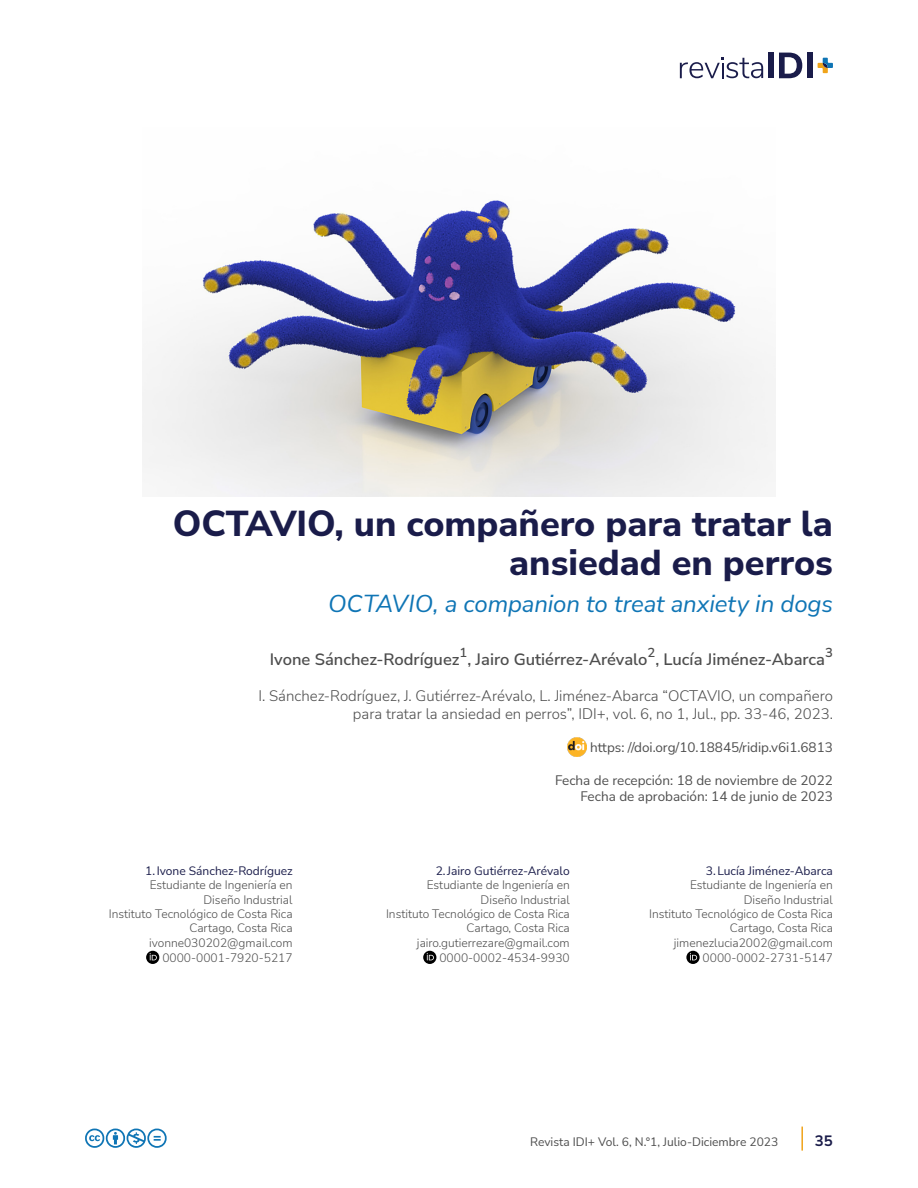
<style>
.page{position:relative;width:918px;height:1188px;background:#fff}
.page>*{position:absolute;margin:0;border:0;box-sizing:border-box;transform-origin:0 0}
.Titulo{font:800 36px/39px "Nunito Sans";color:#1a1c4a;text-align:right}
.Titulo_ingles{font:italic 24px "Nunito Sans";letter-spacing:-.005em;color:#0f75b5}
.Autores{font:600 16.5px "Nunito Sans";color:#4d4d4d}
.Cita{font:300 15px/18px "Nunito Sans";color:#4d4d4d;text-align:right}
.t1{font:700 15px "Nunito Sans";color:#1a1c4a}
.Fechas{font:13.5px "Nunito Sans";color:#4d4d4d}
.Autores-2{font:600 13.05px "Nunito Sans";color:#4d4d4d}
.Autor_info{font:300 12px/15.6px "Nunito Sans";color:#4d4d4d;text-align:right}
.t2{font:12px "Nunito Sans";color:#1a1c4a}
.t3{font:12px "Nunito Sans";color:#4d4d4d}
</style>
<div class="page">
<hr style="left:801px;top:1127px;width:2px;height:24px;background:#f0a31a">
<svg style="left:818px;top:58px;width:15px;height:15px"></svg>
<div style="left:768px;top:53px;width:6px;height:25px;background:#1a1c4a"></div>
<svg style="left:779px;top:53px;width:23px;height:25px"></svg>
<div style="left:807px;top:53px;width:5px;height:25px;background:#1a1c4a"></div>
<svg style="left:680px;top:58px;width:83px;height:20px"></svg>
<svg style="left:85px;top:1129px;width:82px;height:19px"></svg>
<img style="left:142px;top:200px;width:634px;height:297px">
<img style="left:567px;top:737px;width:20px;height:19px">
<svg style="left:146px;top:951px;width:13px;height:13px"></svg>
<svg style="left:150px;top:953px;width:7px;height:7px"></svg>
<svg style="left:423px;top:951px;width:13px;height:13px"></svg>
<svg style="left:427px;top:953px;width:7px;height:7px"></svg>
<svg style="left:686px;top:951px;width:14px;height:13px"></svg>
<svg style="left:690px;top:953px;width:7px;height:7px"></svg>
<p class="Titulo" style="left:173px;top:503px;width:662px">OCTAVIO, un compañero para tratar la ansiedad en perros</p>
<p class="Titulo_ingles" style="left:328px;top:587px;width:506px">OCTAVIO, a companion to treat anxiety in dogs</p>
<p class="Autores" style="left:270px;top:648px;width:191px">Ivone Sánchez-Rodríguez</p>
<p class="Autores-2" style="left:460px;top:644px;width:9px">1</p>
<p class="Autores" style="left:467px;top:648px;width:182px">, Jairo Gutiérrez-Arévalo</p>
<p class="Autores-2" style="left:648px;top:644px;width:9px">2</p>
<p class="Autores" style="left:655px;top:648px;width:171px">, Lucía Jiménez-Abarca</p>
<p class="Autores-2" style="left:825px;top:644px;width:9px">3</p>
<p class="Cita" style="left:258px;top:686px;width:576px">I. Sánchez-Rodríguez, J. Gutiérrez-Arévalo, L. Jiménez-Abarca “OCTAVIO, un compañero para tratar la ansiedad en perros”, IDI+, vol. 6, no 1, Jul., pp. 33-46, 2023.</p>
<p class="Fechas" style="left:590px;top:738px;width:244px">https: //doi.org/10.18845/ridip.v6i1.6813</p>
<p class="Fechas" style="left:555px;top:771px;width:279px">Fecha de recepción: 18 de noviembre de 2022</p>
<p class="Fechas" style="left:581px;top:787px;width:254px">Fecha de aprobación: 14 de junio de 2023</p>
<p class="t2" style="left:145px;top:862px;width:149px">1. Ivone Sánchez-Rodríguez</p>
<p class="Autor_info" style="left:150px;top:877px;width:144px">Estudiante de Ingeniería en</p>
<p class="Autor_info" style="left:204px;top:891px;width:91px">Diseño Industrial</p>
<p class="Autor_info" style="left:109px;top:906px;width:185px">Instituto Tecnológico de Costa Rica</p>
<p class="Autor_info" style="left:190px;top:920px;width:105px">Cartago, Costa Rica</p>
<p class="Autor_info" style="left:149px;top:934px;width:145px">ivonne030202@gmail.com<br>0000-0001-7920-5217</p>
<p class="t2" style="left:436px;top:862px;width:135px">2.Jairo Gutiérrez-Arévalo</p>
<p class="Autor_info" style="left:427px;top:877px;width:144px">Estudiante de Ingeniería en</p>
<p class="Autor_info" style="left:481px;top:891px;width:91px">Diseño Industrial</p>
<p class="Autor_info" style="left:386px;top:906px;width:185px">Instituto Tecnológico de Costa Rica</p>
<p class="Autor_info" style="left:467px;top:920px;width:105px">Cartago, Costa Rica</p>
<p class="Autor_info" style="left:417px;top:934px;width:154px">jairo.gutierrezare@gmail.com</p>
<p class="Autor_info" style="left:439px;top:950px;width:132px">0000-0002-4534-9930</p>
<p class="t2" style="left:706px;top:862px;width:129px">3.Lucía Jiménez-Abarca</p>
<p class="Autor_info" style="left:690px;top:877px;width:144px">Estudiante de Ingeniería en</p>
<p class="Autor_info" style="left:744px;top:891px;width:91px">Diseño Industrial</p>
<p class="Autor_info" style="left:649px;top:906px;width:185px">Instituto Tecnológico de Costa Rica</p>
<p class="Autor_info" style="left:730px;top:920px;width:105px">Cartago, Costa Rica</p>
<p class="Autor_info" style="left:674px;top:934px;width:161px">jimenezlucia2002@gmail.com</p>
<p class="Autor_info" style="left:703px;top:950px;width:132px">0000-0002-2731-5147</p>
<p class="t3" style="left:530px;top:1133px;width:250px">Revista IDI+ Vol. 6, N.°1, Julio-Diciembre 2023</p>
<p class="t1" style="left:815px;top:1130px;width:19px">35</p>
</div>
